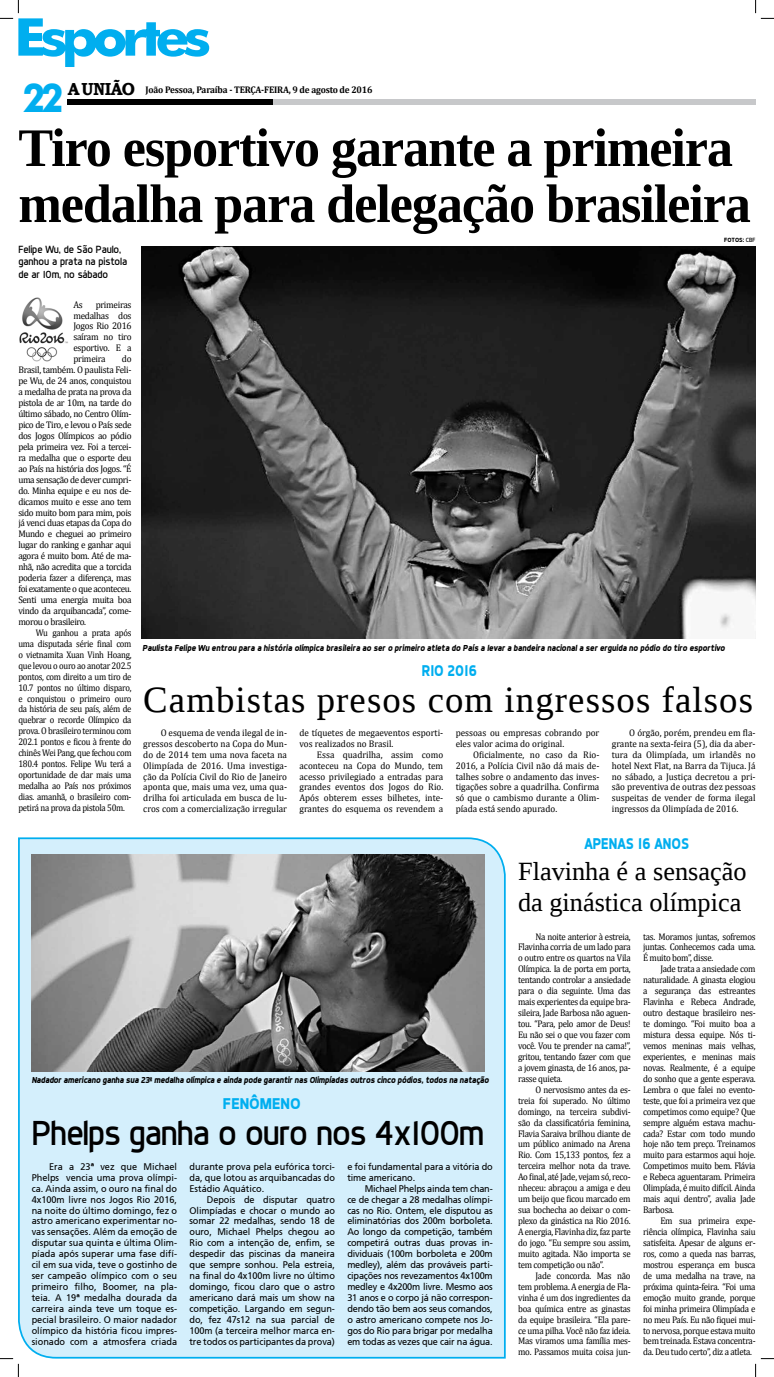
<style>
.page{position:relative;width:774px;height:1377px;background:#fff}
.page>*{position:absolute;margin:0;border:0;box-sizing:border-box;transform-origin:0 0}
.t1{font:700 54.25px/56px "Liberation Serif";letter-spacing:-.02em;color:#000;scale:.96 1}
.t2{font:700 39.9px "Futura BT";color:#00aeef;scale:.9 1}
.t3{font:36.75px "Liberation Serif";letter-spacing:.03em;color:#000}
.t4{font:35px "Dyno";letter-spacing:-.03em;color:#000}
.t5{font:26.25px/31.5px "Liberation Serif";color:#000}
.t6{font:700 15.75px "Dyno";color:#00aeef;scale:.9 1}
.t7{font:700 15.75px "Dyno";color:#00aeef}
.t8{font:10.5px/12.6px "Dyno";letter-spacing:-.01em;color:#000}
.t9{font:9.62px/10.9px "Cambria";letter-spacing:-.03em;color:#000;text-align:justify;scale:.92 1}
.t10{font:9.62px/10.9px "Cambria";letter-spacing:-.03em;color:#000;text-align:justify;scale:.95 1}
.t11{font:9.62px/10.9px "Frutiger";letter-spacing:-.01em;color:#000;text-align:justify;scale:.95 1}
.t12{font:9.62px/10.9px "Cambria";letter-spacing:-.03em;color:#000;text-align:justify;scale:.9 1}
.t13{font:9.62px/10.9px "Cambria";color:#000;scale:.95 1}
.t14{font:700 9.62px "Cambria";letter-spacing:-.02em;color:#000;scale:.95 1}
.t15{font:italic 700 8.75px "Dyno";letter-spacing:-.01em;color:#000;scale:.95 1}
.t16{font:700 6.12px "Dyno";color:#000}
.s1{font-family:"Bookman Old Style";font-size:17.41px}
.s2{font-weight:400}
</style>
<div class="page">
<div style="left:68px;top:99px;width:214px;height:6px;background:#000"></div>
<div style="left:273px;top:99px;width:482px;height:6px;background:#c7c8ca"></div>
<img style="left:141px;top:247px;width:614px;height:391px">
<div style="left:18px;top:837px;width:488px;height:521px;background:#d4effc"></div>
<img style="left:32px;top:854px;width:452px;height:217px">
<img style="left:19px;top:297px;width:49px;height:64px">
<svg style="left:0;top:0;width:209px;height:67px"></svg>
<svg style="left:0;top:1357px;width:19px;height:19px"></svg>
<svg style="left:755px;top:0;width:18px;height:19px"></svg>
<svg style="left:755px;top:1358px;width:18px;height:18px"></svg>
<p class="t14" style="left:68px;top:83px;width:322px"><span class="s1">AUNIÃO</span> João Pessoa, Paraíba - TERÇA-FEIRA, 9 de agosto de 2016</p>
<h2 class="t2" style="left:23px;top:74px;width:47px">22</h2>
<h1 class="t1" style="left:18px;top:119px;width:764px">Tiro esportivo garante a primeira medalha para delegação brasileira</h1>
<p class="t8" style="left:18px;top:242px;width:110px">Felipe Wu, de São Paulo, ganhou a prata na pistola de ar 10m, no sábado</p>
<p class="t10" style="left:73px;top:299px;width:11px">As</p>
<p class="t16" style="left:724px;top:236px;width:33px">FOTOS: <span class="s2">CBF</span></p>
<p class="t10" style="left:73px;top:299px;width:63px;text-indent:22px">primeiras medalhas dos Jogos Rio 2016 saíram no tiro esportivo. E a primeira</p>
<p class="t10" style="left:18px;top:353px;width:121px;text-indent:103px">do Brasil, também. O paulista Feli&shy;pe Wu, de 24 anos, conquistou a medalha de prata na prova da pistola de ar 10m, na tarde do último sábado, no Centro Olím&shy;pico de Tiro, e levou o País sede dos Jogos Olímpicos ao pódio pela primeira vez. Foi a tercei&shy;ra medalha que o esporte deu ao País na história dos Jogos. “É uma sensação de dever cumpri&shy;do. Minha equipe e eu nos de&shy;dicamos muito e esse ano tem sido muito bom para mim, pois já venci duas etapas da Copa do Mundo e cheguei ao primeiro lugar do ranking e ganhar aqui agora é muito bom. Até de ma&shy;nhã, não acredita que a torcida poderia fazer a diferença, mas foi exatamente o que aconteceu.<br>Senti uma energia muita boa vindo da arquibancada”, come&shy;morou o brasileiro.</p>
<p class="t12" style="left:18px;top:627px;width:127px;text-indent:17px">Wu ganhou a prata após uma disputada série final com o vietnamita Xuan Vinh Hoang, que levou o ouro ao anotar 202.5 pontos, com direito a um tiro de 10.7 pontos no último disparo, e conquistou o primeiro ouro da história de seu país, além de quebrar o recorde Olímpico da prova. O brasileiro terminou com 202.1 pontos e ficou à frente do chinês Wei Pang, que fechou com 180.4 pontos. Felipe Wu terá a oportunidade de dar mais uma medalha ao País nos próximos dias. amanhã, o brasileiro com&shy;petirá na prova da pistola 50m.</p>
<p class="t15" style="left:142px;top:642px;width:614px">Paulista Felipe Wu entrou para a história olímpica brasileira ao ser o primeiro atleta do País a levar a bandeira nacional a ser erguida no pódio do tiro esportivo</p>
<h3 class="t6" style="left:422px;top:661px;width:63px">RIO 2016</h3>
<h3 class="t3" style="left:143px;top:675px;width:611px">Cambistas presos com ingressos falsos</h3>
<p class="t10" style="left:611px;top:726px;width:153px;text-indent:17px">O órgão, porém, prendeu em fla&shy;grante na sexta-feira (5), dia da aber&shy;tura da Olimpíada, um irlandês no hotel Next Flat, na Barra da Tijuca. Já no sábado, a Justiça decretou a pri&shy;são preventiva de outras dez pessoas suspeitas de vender de forma ilegal ingressos da Olimpíada de 2016.</p>
<p class="t10" style="left:143px;top:726px;width:153px;text-indent:17px">O esquema de venda ilegal de in&shy;gressos descoberto na Copa do Mun&shy;do de 2014 tem uma nova faceta na Olimpíada de 2016. Uma investiga&shy;ção da Polícia Civil do Rio de Janeiro aponta que, mais uma vez, uma qua&shy;drilha foi articulada em busca de lu&shy;cros com a comercialização irregular</p>
<p class="t13" style="left:299px;top:726px;width:153px">de tíquetes de megaeventos esporti&shy;vos realizados no Brasil.</p>
<p class="t13" style="left:455px;top:726px;width:153px">pessoas ou empresas cobrando por eles valor acima do original.</p>
<p class="t10" style="left:455px;top:748px;width:153px;text-indent:17px">Oficialmente, no caso da Rio-2016, a Polícia Civil não dá mais de&shy;talhes sobre o andamento das inves&shy;tigações sobre a quadrilha. Confirma só que o cambismo durante a Olim&shy;píada está sendo apurado.</p>
<p class="t10" style="left:299px;top:748px;width:153px;text-indent:17px">Essa quadrilha, assim como aconteceu na Copa do Mundo, tem acesso privilegiado a entradas para grandes eventos dos Jogos do Rio.<br>Após obterem esses bilhetes, inte&shy;grantes do esquema os revendem a</p>
<h3 class="t6" style="left:584px;top:833px;width:118px">APENAS 16 ANOS</h3>
<p class="t15" style="left:32px;top:1074px;width:483px">Nadador americano ganha sua 23<sup>a</sup> medalha olímpica e ainda pode garantir nas Olimpíadas outros cinco pódios, todos na natação</p>
<h3 class="t7" style="left:223px;top:1093px;width:79px">FENÔMENO</h3>
<h3 class="t4" style="left:32px;top:1112px;width:454px">Phelps ganha o ouro nos 4x100m</h3>
<p class="t11" style="left:32px;top:1160px;width:154px;text-indent:17px">Era a 23ª vez que Michael Phelps vencia uma prova olímpi&shy;ca. Ainda assim, o ouro na final do 4x100m livre nos Jogos Rio 2016, na noite do último domingo, fez o astro americano experimentar no&shy;vas sensações. Além da emoção de disputar sua quinta e última Olim&shy;píada após superar uma fase difí&shy;cil em sua vida, teve o gostinho de ser campeão olímpico com o seu primeiro filho, Boomer, na pla&shy;teia. A 19ª medalha dourada da carreira ainda teve um toque es&shy;pecial brasileiro. O maior nadador olímpico da história ficou impres&shy;sionado com a atmosfera criada</p>
<p class="t11" style="left:189px;top:1160px;width:154px">durante prova pela eufórica torci&shy;da, que lotou as arquibancadas do Estádio Aquático.</p>
<p class="t11" style="left:189px;top:1193px;width:154px;text-indent:17px">Depois de disputar quatro Olimpíadas e chocar o mundo ao somar 22 medalhas, sendo 18 de ouro, Michael Phelps chegou ao Rio com a intenção de, enfim, se despedir das piscinas da maneira que sempre sonhou. Pela estreia, na final do 4x100m livre no último domingo, ficou claro que o astro americano dará mais um show na competição. Largando em segun&shy;do, fez 47s12 na sua parcial de 100m (a terceira melhor marca en&shy;tre todos os participantes da prova)</p>
<p class="t11" style="left:347px;top:1160px;width:154px">e foi fundamental para a vitória do time americano.</p>
<p class="t11" style="left:347px;top:1182px;width:154px;text-indent:17px">Michael Phelps ainda tem chan&shy;ce de chegar a 28 medalhas olímpi&shy;cas no Rio. Ontem, ele disputou as eliminatórias dos 200m borboleta.<br>Ao longo da competição, também competirá outras duas provas in&shy;dividuais (100m borboleta e 200m medley), além das prováveis parti&shy;cipações nos revezamentos 4x100m medley e 4x200m livre. Mesmo aos 31 anos e o corpo já não correspon&shy;dendo tão bem aos seus comandos, o astro americano compete nos Jo&shy;gos do Rio para brigar por medalha em todas as vezes que cair na água.</p>
<h3 class="t5" style="left:518px;top:855px;width:230px">Flavinha é a sensação da ginástica olímpica</h3>
<p class="t9" style="left:518px;top:930px;width:124px;text-indent:17px">Na noite anterior à estreia, Flavinha corria de um lado para o outro entre os quartos na Vila Olímpica. Ia de porta em porta, tentando controlar a ansiedade para o dia seguinte. Uma das mais experientes da equipe bra&shy;sileira, Jade Barbosa não aguen&shy;tou. “Para, pelo amor de Deus!<br>Eu não sei o que vou fazer com você. Vou te prender na cama!”, gritou, tentando fazer com que a jovem ginasta, de 16 anos, pa&shy;rasse quieta.</p>
<p class="t9" style="left:518px;top:1083px;width:124px;text-indent:17px">O nervosismo antes da es&shy;treia foi superado. No último domingo, na terceira subdivi&shy;são da classificatória feminina, Flavia Saraiva brilhou diante de um público animado na Arena Rio. Com 15,133 pontos, fez a terceira melhor nota da trave.<br>Ao final, até Jade, vejam só, reco&shy;nheceu: abraçou a amiga e deu um beijo que ficou marcado em sua bochecha ao deixar o com&shy;plexo da ginástica na Rio 2016.<br>A energia, Flavinha diz, faz parte do jogo. “Eu sempre sou assim, muito agitada. Não importa se tem competição ou não”.</p>
<p class="t9" style="left:518px;top:1269px;width:124px;text-indent:17px">Jade concorda. Mas não tem problema. A energia de Fla&shy;vinha é um dos ingredientes da boa química entre as ginastas da equipe brasileira. “Ela pare&shy;ce uma pilha. Você não faz ideia.<br>Mas viramos uma família mes&shy;mo. Passamos muita coisa jun-</p>
<p class="t9" style="left:643px;top:930px;width:124px">tas. Moramos juntas, sofremos juntas. Conhecemos cada uma.<br>É muito bom”, disse.</p>
<p class="t9" style="left:643px;top:963px;width:124px;text-indent:17px">Jade trata a ansiedade com naturalidade. A ginasta elogiou a segurança das estreantes Flavinha e Rebeca Andrade, outro destaque brasileiro nes&shy;te domingo. “Foi muito boa a mistura dessa equipe. Nós ti&shy;vemos meninas mais velhas, experientes, e meninas mais novas. Realmente, é a equipe do sonho que a gente esperava.<br>Lembra o que falei no evento&shy;teste, que foi a primeira vez que competimos como equipe? Que sempre alguém estava machu&shy;cada? Estar com todo mundo hoje não tem preço. Treinamos muito para estarmos aqui hoje.<br>Competimos muito bem. Flávia e Rebeca aguentaram. Primeira Olimpíada, é muito difícil. Ainda mais aqui dentro”, avalia Jade Barbosa.</p>
<p class="t9" style="left:643px;top:1215px;width:124px;text-indent:17px">Em sua primeira expe&shy;riência olímpica, Flavinha saiu satisfeita. Apesar de alguns er&shy;ros, como a queda nas barras, mostrou esperança em busca de uma medalha na trave, na próxima quinta-feira. “Foi uma emoção muito grande, porque foi minha primeira Olimpíada e no meu País. Eu não fiquei mui&shy;to nervosa, porque estava muito bem treinada. Estava concentra&shy;da. Deu tudo certo”, diz a atleta.</p>
</div>
